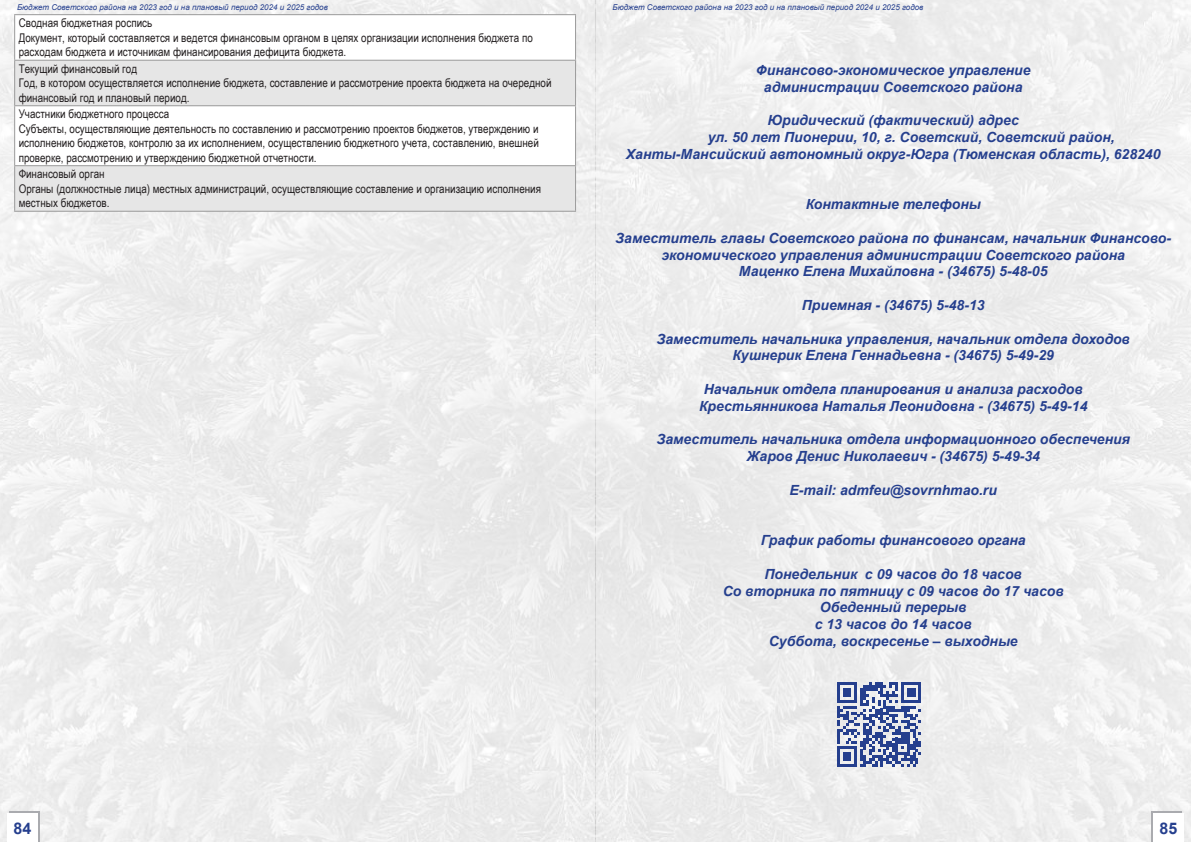
<style>
.page{position:relative;width:1191px;height:842px;background:#fff}
.page>*{position:absolute;margin:0;border:0;box-sizing:border-box;transform-origin:0 0}
.t1{font:700 16px "Arial";color:#253f8e}
.Серый_14{font:italic 700 14px/16.8px "Arial";color:#253f8e;text-align:center}
._12_Основной_текст_п{font:12px/14.4px "Arial Narrow";color:#231f20}
.t2{font:italic 8px "Arial";color:#253f8e}
</style>
<div class="page">
<svg style="left:9px;top:812px;width:31px;height:30px"></svg>
<div style="left:7px;top:814px;width:31px;height:28px;background:#fff"></div>
<div style="left:1150px;top:812px;width:31px;height:30px;background:linear-gradient(to bottom,#aaabaf,#aaabaf)"></div>
<div style="left:1153px;top:814px;width:30px;height:28px;background:#fff"></div>
<svg style="left:15px;top:15px;width:560px;height:45px"></svg>
<svg style="left:15px;top:61px;width:560px;height:150px;fill:#e6e6e6"></svg>
<hr style="left:14px;top:14px;width:562px;height:1px;background:#9a9a9a">
<hr style="left:14px;top:15px;width:1px;height:45px;background:#9a9a9a">
<hr style="left:575px;top:15px;width:1px;height:45px;background:#9a9a9a">
<hr style="left:14px;top:60px;width:562px;height:1px;background:#9a9a9a">
<hr style="left:14px;top:61px;width:1px;height:44px;background:#9a9a9a">
<hr style="left:575px;top:61px;width:1px;height:44px;background:#9a9a9a">
<hr style="left:14px;top:105px;width:562px;height:1px;background:#9a9a9a">
<hr style="left:14px;top:106px;width:1px;height:59px;background:#9a9a9a">
<hr style="left:575px;top:106px;width:1px;height:59px;background:#9a9a9a">
<hr style="left:14px;top:165px;width:562px;height:1px;background:#9a9a9a">
<hr style="left:14px;top:166px;width:1px;height:45px;background:#9a9a9a">
<hr style="left:575px;top:166px;width:1px;height:45px;background:#9a9a9a">
<hr style="left:14px;top:211px;width:562px;height:1px;background:#9a9a9a">
<svg style="left:837px;top:682px;width:84px;height:85px"></svg>
<p class="t2" style="left:17px;top:2px;width:312px">Бюджет Советского района на 2023 год и на плановый период 2024 и 2025 годов</p>
<p class="t2" style="left:612px;top:2px;width:312px">Бюджет Советского района на 2023 год и на плановый период 2024 и 2025 годов</p>
<p class="_12_Основной_текст_п" style="left:19px;top:16px;width:135px">Сводная бюджетная роспись</p>
<p class="_12_Основной_текст_п" style="left:19px;top:30px;width:515px">Документ, который составляется и ведется финансовым органом в целях организации исполнения бюджета по расходам бюджета и источникам финансирования дефицита бюджета.</p>
<p class="_12_Основной_текст_п" style="left:19px;top:61px;width:120px">Текущий финансовый год</p>
<p class="_12_Основной_текст_п" style="left:19px;top:75px;width:534px">Год, в котором осуществляется исполнение бюджета, составление и рассмотрение проекта бюджета на очередной финансовый год и плановый период.</p>
<p class="_12_Основной_текст_п" style="left:19px;top:107px;width:152px">Участники бюджетного процесса</p>
<p class="_12_Основной_текст_п" style="left:19px;top:121px;width:521px;text-align:justify">Субъекты, осуществляющие деятельность по составлению и рассмотрению проектов бюджетов, утверждению и исполнению бюджетов, контролю за их исполнением, осуществлению бюджетного учета, составлению, внешней проверке, рассмотрению и утверждению бюджетной отчетности.</p>
<p class="_12_Основной_текст_п" style="left:19px;top:167px;width:87px">Финансовый орган</p>
<p class="_12_Основной_текст_п" style="left:19px;top:181px;width:524px">Органы (должностные лица) местных администраций, осуществляющие составление и организацию исполнения местных бюджетов.</p>
<p class="Серый_14" style="left:756px;top:62px;width:276px">Финансово-экономическое управление</p>
<p class="Серый_14" style="left:764px;top:79px;width:260px">администрации Советского района</p>
<p class="Серый_14" style="left:767px;top:112px;width:253px">Юридический (фактический) адрес</p>
<p class="Серый_14" style="left:708px;top:129px;width:408px">ул. 50 лет Пионерии, 10, г. Советский, Советский район,</p>
<p class="Серый_14" style="left:626px;top:146px;width:536px">Ханты-Мансийский автономный округ-Югра (Тюменская область), 628240</p>
<p class="Серый_14" style="left:805px;top:196px;width:177px">Контактные телефоны</p>
<p class="Серый_14" style="left:615px;top:230px;width:557px">Заместитель главы Советского района по финансам, начальник Финансово&shy;экономического управления администрации Советского района</p>
<p class="Серый_14" style="left:739px;top:263px;width:310px">Маценко Елена Михайловна - (34675) 5-48-05</p>
<p class="Серый_14" style="left:802px;top:297px;width:184px">Приемная - (34675) 5-48-13</p>
<p class="Серый_14" style="left:656px;top:331px;width:475px">Заместитель начальника управления, начальник отдела доходов</p>
<p class="Серый_14" style="left:732px;top:347px;width:323px">Кушнерик Елена Геннадьевна - (34675) 5-49-29</p>
<p class="Серый_14" style="left:703px;top:381px;width:380px">Начальник отдела планирования и анализа расходов</p>
<p class="Серый_14" style="left:699px;top:398px;width:390px">Крестьянникова Наталья Леонидовна - (34675) 5-49-14</p>
<p class="Серый_14" style="left:656px;top:431px;width:475px">Заместитель начальника отдела информационного обеспечения</p>
<p class="Серый_14" style="left:746px;top:448px;width:295px">Жаров Денис Николаевич - (34675) 5-49-34</p>
<p class="Серый_14" style="left:789px;top:482px;width:209px">E-mail: admfeu@sovrnhmao.ru</p>
<p class="Серый_14" style="left:760px;top:532px;width:266px">График работы финансового органа</p>
<p class="Серый_14" style="left:764px;top:566px;width:259px">Понедельник с 09 часов до 18 часов</p>
<p class="Серый_14" style="left:722px;top:583px;width:342px">Со вторника по пятницу с 09 часов до 17 часов</p>
<p class="Серый_14" style="left:819px;top:599px;width:148px">Обеденный перерыв</p>
<p class="Серый_14" style="left:814px;top:616px;width:159px">с 13 часов до 14 часов</p>
<p class="Серый_14" style="left:768px;top:633px;width:250px">Суббота, воскресенье – выходные</p>
<p class="t1" style="left:14px;top:817px;width:19px">84</p>
<p class="t1" style="left:1159px;top:817px;width:19px">85</p>
</div>
